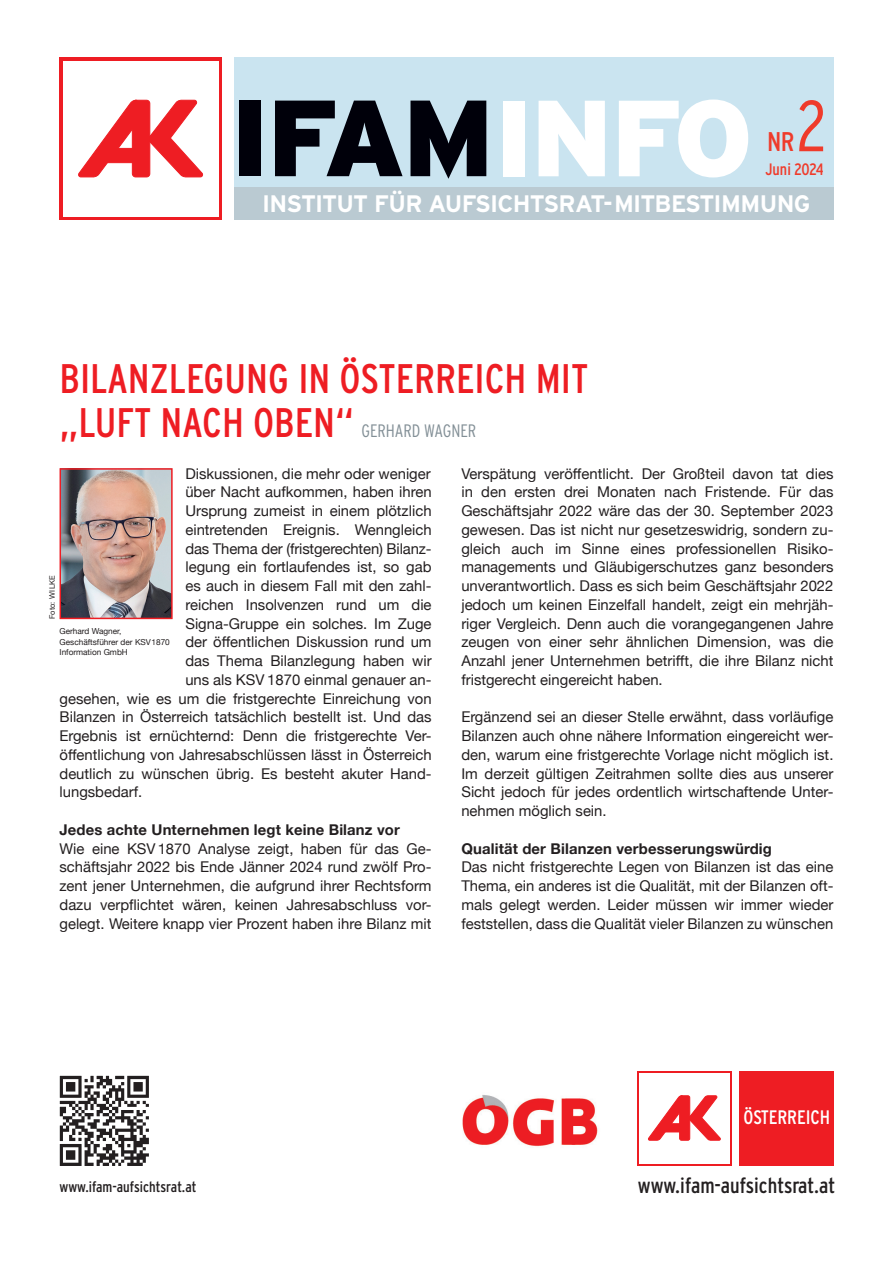
<style>
.page{position:relative;width:893px;height:1263px;background:#fff}
.page>*{position:absolute;margin:0;border:0;box-sizing:border-box;transform-origin:0 0}
.t1{font:900 108px "Interstate";letter-spacing:-.02em;color:#00000a}
.t2{font:300 condensed 72px "Interstate";color:#ef3b2b}
.t3{font:condensed 41.25px/43.5px "Interstate";color:#ee1d23}
.t4{font:condensed 27px "Interstate";color:#ef3b2b}
.t5{font:700 23.85px "Interstate";letter-spacing:-.035em;color:#fff}
.t6{font:condensed 21.6px "Interstate";letter-spacing:-.005em;color:#231f20}
.t7{font:condensed 19.5px "Interstate";color:#fff}
.t8{font:300 condensed 18px "Interstate";letter-spacing:-.005em;color:#828f96}
.t9{font:condensed 16.5px "Interstate";letter-spacing:-.03em;color:#ef3b2b}
.t10{font:14.85px/18.8px "Helvetica Neue";color:#231f20;text-align:justify}
.t11{font:700 14.85px "Helvetica Neue";letter-spacing:.01em;color:#231f20}
.t12{font:condensed 14.85px "Interstate";letter-spacing:-.005em;color:#231f20}
.t13{font:8.25px/10.5px "Helvetica Neue";color:#231f20}
.t14{font:7.5px "Helvetica Neue";letter-spacing:.01em;color:#231f20}
.s1{color:#fff}
</style>
<div class="page">
<img style="left:462px;top:1095px;width:136px;height:52px">
<div style="left:637px;top:1071px;width:95px;height:94px;background:linear-gradient(to right,#fff,#fff)"></div>
<div style="left:639px;top:1073px;width:90px;height:90px;background:#fff"></div>
<svg style="left:648px;top:1095px;width:73px;height:45px"></svg>
<div style="left:740px;top:1071px;width:93px;height:94px;background:#ee1d23"></div>
<div style="left:234px;top:57px;width:599px;height:163px;background:#cae4f0"></div>
<div style="left:234px;top:187px;width:599px;height:33px;background:#bacad2"></div>
<svg style="left:60px;top:57px;width:162px;height:163px;fill:#ee1d23"></svg>
<div style="left:63px;top:61px;width:155px;height:155px;background:#fff"></div>
<svg style="left:78px;top:99px;width:126px;height:79px"></svg>
<img style="left:63px;top:471px;width:107px;height:145px">
<div style="left:60px;top:468px;width:113px;height:151px;border:2px solid #ee1d23"></div>
<img style="left:59px;top:1075px;width:90px;height:91px">
<h1 class="t1" style="left:231px;top:76px;width:523px">IFAM<span class="s1">INFO</span></h1>
<h2 class="t2" style="left:797px;top:85px;width:31px">2</h2>
<h3 class="t4" style="left:767px;top:127px;width:29px">Nr</h3>
<p class="t9" style="left:765px;top:160px;width:60px">Juni 2024</p>
<h3 class="t5" style="left:262px;top:190px;width:467px">INSTITUT FÜR AUFSICHTSRAT- MITBESTIMM</h3>
<h3 class="t5" style="left:760px;top:190px;width:52px">UNG</h3>
<h3 class="t3" style="left:60px;top:356px;width:530px">Bilanzlegung in Österreich mit „Luft nach oben“</h3>
<p class="t8" style="left:362px;top:420px;width:116px">GERHARD WAGNER</p>
<p class="t10" style="left:185px;top:465px;width:247px">Diskussionen, die mehr oder weniger</p>
<p class="t10" style="left:185px;top:483px;width:248px">über Nacht aufkommen, haben ihren</p>
<p class="t10" style="left:185px;top:502px;width:248px">Ursprung zumeist in einem plötzlich</p>
<p class="t10" style="left:185px;top:521px;width:248px">eintretenden Ereignis. Wenngleich</p>
<p class="t10" style="left:185px;top:540px;width:248px">das Thema der (fristgerechten) Bilanz-</p>
<p class="t10" style="left:185px;top:558px;width:248px">legung ein fortlaufendes ist, so gab</p>
<p class="t10" style="left:185px;top:577px;width:248px">es auch in diesem Fall mit den zahl-</p>
<p class="t10" style="left:185px;top:596px;width:248px">reichen Insolvenzen rund um die</p>
<p class="t10" style="left:185px;top:615px;width:248px">Signa-Gruppe ein solches. Im Zuge</p>
<p class="t10" style="left:185px;top:633px;width:248px">der öffentlichen Diskussion rund um</p>
<p class="t10" style="left:185px;top:652px;width:248px">das Thema Bilanzlegung haben wir</p>
<p class="t10" style="left:185px;top:671px;width:248px">uns als KSV 1870 einmal genauer an-</p>
<p class="t10" style="left:60px;top:690px;width:374px">gesehen, wie es um die fristgerechte Einreichung von</p>
<p class="t10" style="left:60px;top:708px;width:374px">Bilanzen in Österreich tatsächlich bestellt ist. Und das</p>
<p class="t10" style="left:60px;top:727px;width:374px">Ergebnis ist ernüchternd: Denn die fristgerechte Ver-</p>
<p class="t10" style="left:60px;top:746px;width:374px">öffentlichung von Jahresabschlüssen lässt in Österreich</p>
<p class="t10" style="left:60px;top:765px;width:374px">deutlich zu wünschen übrig. Es besteht akuter Hand-</p>
<p class="t10" style="left:60px;top:783px;width:84px">lungsbedarf.</p>
<p class="t11" style="left:60px;top:818px;width:342px">Jedes achte Unternehmen legt keine Bilanz vor</p>
<p class="t10" style="left:60px;top:840px;width:374px">Wie eine KSV 1870 Analyse zeigt, haben für das Ge&shy;schäftsjahr 2022 bis Ende Jänner 2024 rund zwölf Pro&shy;zent jener Unternehmen, die aufgrund ihrer Rechtsform dazu verpflichtet wären, keinen Jahresabschluss vor&shy;gelegt. Weitere knapp vier Prozent haben ihre Bilanz mit</p>
<p class="t14" style="left:47px;top:619px;width:45px;rotate:-90deg">Foto: WILKE</p>
<p class="t13" style="left:60px;top:627px;width:112px">Gerhard Wagner,<br>Geschäftsführer der KSV 1870<br>Information GmbH</p>
<p class="t10" style="left:461px;top:465px;width:374px">Verspätung veröffentlicht. Der Großteil davon tat dies in den ersten drei Monaten nach Fristende. Für das Geschäftsjahr 2022 wäre das der 30. September 2023 gewesen. Das ist nicht nur gesetzeswidrig, sondern zu&shy;gleich auch im Sinne eines professionellen Risiko&shy;managements und Gläubigerschutzes ganz besonders unverantwortlich. Dass es sich beim Geschäftsjahr 2022 jedoch um keinen Einzelfall handelt, zeigt ein mehrjäh&shy;riger Vergleich. Denn auch die vorangegangenen Jahre zeugen von einer sehr ähnlichen Dimension, was die Anzahl jener Unternehmen betrifft, die ihre Bilanz nicht fristgerecht eingereicht haben.</p>
<p class="t10" style="left:461px;top:708px;width:374px">Ergänzend sei an dieser Stelle erwähnt, dass vorläufige Bilanzen auch ohne nähere Information eingereicht wer&shy;den, warum eine fristgerechte Vorlage nicht möglich ist.<br>Im derzeit gültigen Zeitrahmen sollte dies aus unserer Sicht jedoch für jedes ordentlich wirtschaftende Unter&shy;nehmen möglich sein.</p>
<p class="t11" style="left:461px;top:837px;width:312px">Qualität der Bilanzen verbesserungswürdig</p>
<p class="t10" style="left:461px;top:858px;width:374px">Das nicht fristgerechte Legen von Bilanzen ist das eine Thema, ein anderes ist die Qualität, mit der Bilanzen oft&shy;mals gelegt werden. Leider müssen wir immer wieder feststellen, dass die Qualität vieler Bilanzen zu wünschen</p>
<p class="t12" style="left:60px;top:1179px;width:139px">www.ifam-aufsichtsrat.at</p>
<h3 class="t7" style="left:744px;top:1106px;width:20px">ÖSTERREICH</h3>
<h3 class="t6" style="left:638px;top:1173px;width:199px">www.ifam-aufsichtsrat.at</h3>
</div>
